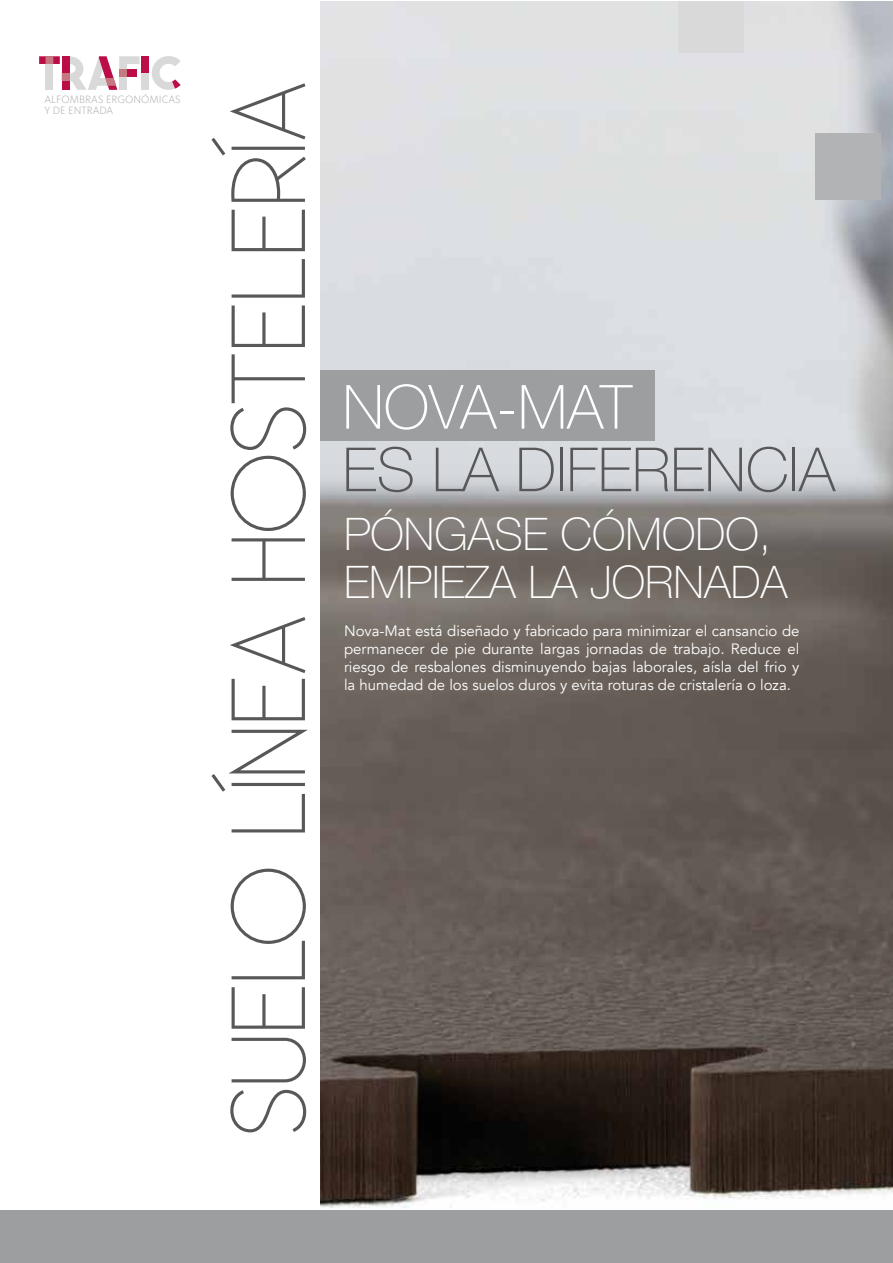
<style>
.page{position:relative;width:893px;height:1263px;background:#fff}
.page>*{position:absolute;margin:0;border:0;box-sizing:border-box;transform-origin:0 0}
.t1{font:300 104.85px "Existence";letter-spacing:-.05em;color:#58585a}
.t2{font:100 60.9px "Helvetica Neue";color:#58585a}
.t3{font:100 60.9px "Helvetica Neue";color:#fff}
.t4{font:100 45px/48px "Helvetica Neue";color:#fff}
.t5{font:15px/18px "Avenir";color:#fff;text-align:justify}
.t6{font:300 11.1px/11.1px "Kievit OT";color:#b1b3b4}
</style>
<div class="page">
<div style="left:142px;top:73px;width:7px;height:17px;background:#d9d9da"></div>
<div style="left:46px;top:64px;width:7px;height:26px;background:#d9d9da"></div>
<svg style="left:152px;top:56px;width:29px;height:34px"></svg>
<div style="left:142px;top:56px;width:7px;height:17px;background:#bb0e47"></div>
<div style="left:62px;top:56px;width:8px;height:34px;background:#bb0e47"></div>
<svg style="left:69px;top:56px;width:71px;height:34px"></svg>
<div style="left:62px;top:74px;width:7px;height:7px;background:#c67881"></div>
<svg style="left:39px;top:56px;width:21px;height:8px"></svg>
<img style="left:321px;top:1px;width:571px;height:1207px">
<div style="left:815px;top:134px;width:66px;height:66px;background:#b1b3b4"></div>
<div style="left:678px;top:1px;width:66px;height:51px;background:#d9d9da"></div>
<div style="left:0;top:1210px;width:892px;height:53px;background:#9c9e9f"></div>
<div style="left:321px;top:370px;width:334px;height:71px;background:#9c9e9f"></div>
<p class="t6" style="left:44px;top:94px;width:138px">ALFOMBRAS ERGONÓMICAS<br>Y DE ENTRADA</p>
<h1 class="t1" style="left:211px;top:1138px;width:1061px;rotate:-90deg">SUELO LÍNEA HOSTELERÍA</h1>
<h2 class="t3" style="left:343px;top:372px;width:291px">NOVA-MAT</h2>
<h2 class="t2" style="left:343px;top:435px;width:494px">ES LA DIFERENCIA</h2>
<h3 class="t4" style="left:344px;top:510px;width:445px">PÓNGASE CÓMODO,<br>EMPIEZA LA JORNADA</h3>
<p class="t5" style="left:344px;top:622px;width:457px">Nova-Mat está diseñado y fabricado para minimizar el cansancio de permanecer de pie durante largas jornadas de trabajo. Reduce el riesgo de resbalones disminuyendo bajas laborales, aísla del frio y la humedad de los suelos duros y evita roturas de cristalería o loza.</p>
</div>
